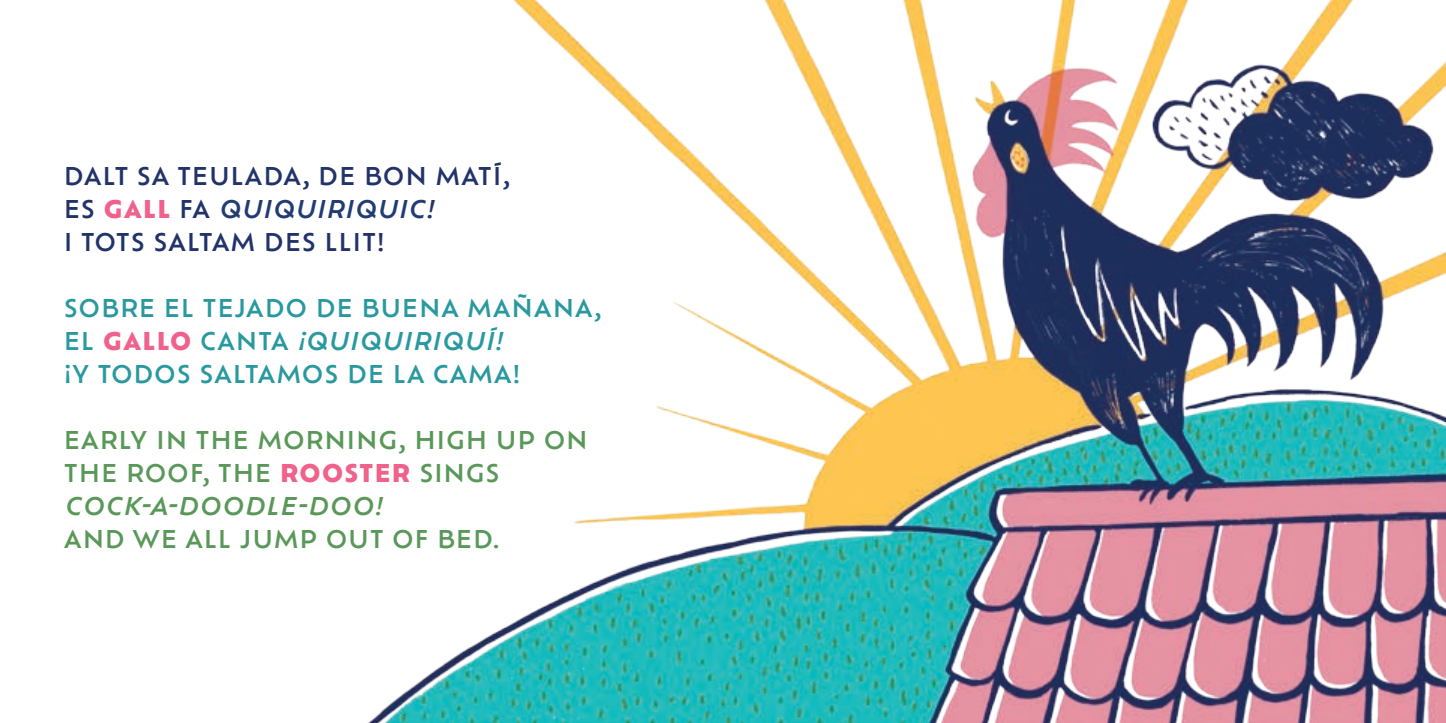
<style>
.page{position:relative;width:1446px;height:723px;background:#fff}
.page>*{position:absolute;margin:0;border:0;box-sizing:border-box;transform-origin:0 0}
.txt{font:500 24px/33px "Ofelia Std";letter-spacing:.03em;color:#599858}
.txt-2{font:500 24px "Ofelia Std";letter-spacing:.03em;color:#29999f}
.txt-3{font:500 24px "Ofelia Std";letter-spacing:.03em;color:#213369}
.txt-4{font:italic 500 24px "Ofelia Std";letter-spacing:.03em;color:#29999f}
.txt-5{font:italic 500 24px "Ofelia Std";letter-spacing:.03em;color:#213b74}
.txt-6{font:italic 500 24px "Ofelia Std";letter-spacing:.03em;color:#599858}
.s1{font-style:normal;color:#213369}
.s2{font-weight:700;font-style:normal;color:#f0618b}
.s3{color:#213369}
.s4{font-style:normal}
.s5{font-weight:700;color:#f0618b}
</style>
<div class="page">
<img style="left:368px;top:0;width:1078px;height:723px">
<p class="txt-3" style="left:64px;top:159px;width:448px">DALT SA TEULADA, DE BON MATÍ,</p>
<p class="txt-5" style="left:64px;top:192px;width:371px"><span class="s1">ES</span> <span class="s2">GALL</span> <span class="s1">FA</span> QUIQUIRIQUIC<span class="s3">!</span></p>
<p class="txt-3" style="left:64px;top:225px;width:323px">I TOTS SALTAM DES LLIT!</p>
<p class="txt-2" style="left:64px;top:291px;width:540px">SOBRE EL TEJADO DE BUENA MAÑANA,</p>
<p class="txt-4" style="left:64px;top:324px;width:440px"><span class="s4">EL</span> <span class="s2">GALLO</span> <span class="s4">CANTA</span> ¡QUIQUIRIQUÍ!</p>
<p class="txt-2" style="left:64px;top:357px;width:458px">¡Y TODOS SALTAMOS DE LA CAMA!</p>
<p class="txt" style="left:64px;top:422px;width:525px">EARLY IN THE MORNING, HIGH UP ON<br>THE ROOF, THE <span class="s5">ROOSTER</span> SINGS</p>
<p class="txt-6" style="left:64px;top:489px;width:319px">COCK-A-DOODLE-DOO!</p>
<p class="txt" style="left:64px;top:521px;width:438px">AND WE ALL JUMP OUT OF BED.</p>
</div>
